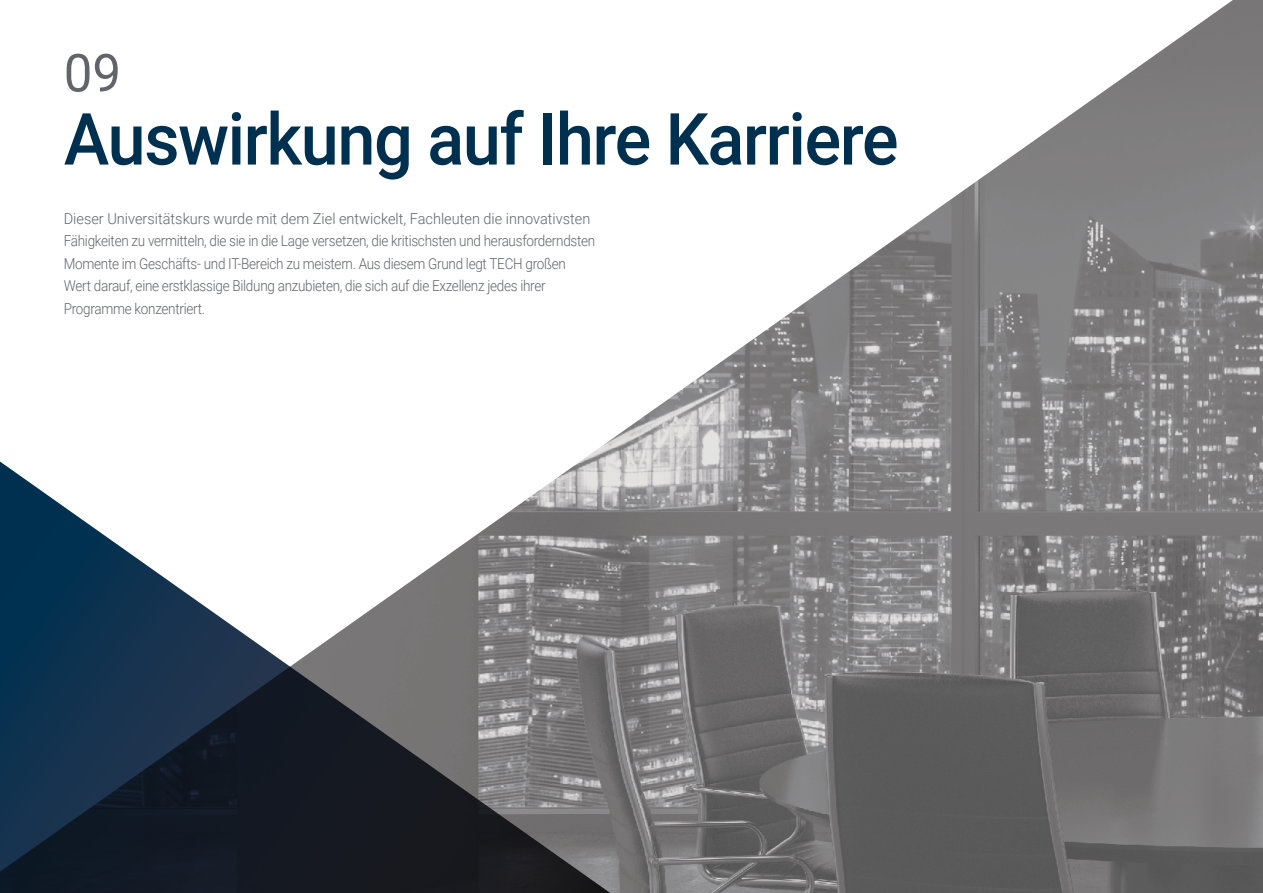
<style>
.page{position:relative;width:1263px;height:893px;background:#fff}
.page>*{position:absolute;margin:0;border:0;box-sizing:border-box;transform-origin:0 0}
.t1{font:500 72px "Roboto";letter-spacing:-.02em;color:#003050;scale:.95 1}
.t2{font:52.5px "Roboto";color:#61646a}
.t3{font:300 15px/22.5px "Roboto";letter-spacing:-.02em;color:#61646a}
</style>
<div class="page">
<img style="left:602px;top:0;width:661px;height:893px">
<svg style="left:0;top:446px;width:640px;height:447px"></svg>
<h2 class="t2" style="left:64px;top:36px;width:59px">09</h2>
<h1 class="t1" style="left:64px;top:89px;width:880px">Auswirkung auf Ihre Karriere</h1>
<p class="t3" style="left:64px;top:207px;width:533px">Dieser Universitätskurs wurde mit dem Ziel entwickelt, Fachleuten die innovativsten Fähigkeiten zu vermitteln, die sie in die Lage versetzen, die kritischsten und herausforderndsten Momente im Geschäfts- und IT-Bereich zu meistern. Aus diesem Grund legt TECH großen Wert darauf, eine erstklassige Bildung anzubieten, die sich auf die Exzellenz jedes ihrer Programme konzentriert.</p>
</div>
